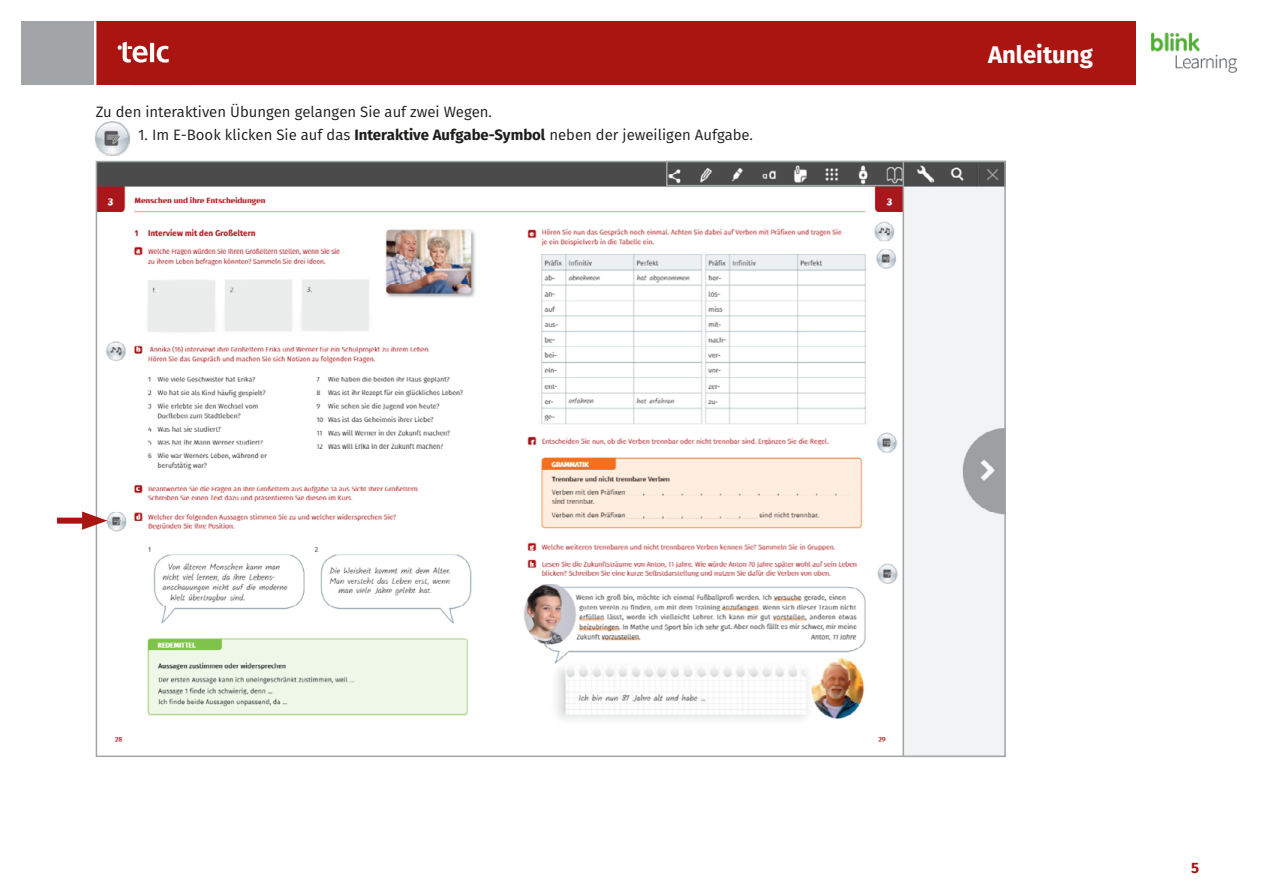
<style>
.page{position:relative;width:1263px;height:893px;background:#fff}
.page>*{position:absolute;margin:0;border:0;box-sizing:border-box;transform-origin:0 0}
.t1{font:700 24px "Fira Sans";color:#fff}
.Grundschrift{font:15px "Fira Sans";color:#1d1d1b}
.t2{font:700 15px "Fira Sans";color:#aa1411}
.s1{font-weight:700}
</style>
<div class="page">
<div style="left:95px;top:21px;width:1040px;height:64px;background:#aa1411"></div>
<svg style="left:117px;top:41px;width:52px;height:22px"></svg>
<img style="left:1151px;top:32px;width:86px;height:41px">
<div style="left:21px;top:21px;width:73px;height:64px;background:#a1a5a7"></div>
<hr style="left:95px;top:21px;width:1px;height:64px;background:#fff">
<img style="left:96px;top:121px;width:34px;height:34px">
<img style="left:99px;top:164px;width:803px;height:578px">
<img style="left:669px;top:164px;width:233px;height:19px">
<div style="left:666px;top:161px;width:340px;height:25px;border:2px solid #a1a5a7"></div>
<img style="left:905px;top:164px;width:98px;height:590px">
<div style="left:902px;top:161px;width:104px;height:596px;border:2px solid #a1a5a7"></div>
<div style="left:57px;top:518px;width:35px;height:6px;background:#aa1411"></div>
<svg style="left:82px;top:511px;width:25px;height:19px"></svg>
<p class="Grundschrift" style="left:96px;top:100px;width:396px">Zu den interaktiven Übungen gelangen Sie auf zwei Wegen.</p>
<p class="Grundschrift" style="left:138px;top:124px;width:615px">1. Im E-Book klicken Sie auf das <span class="s1">Interaktive Aufgabe-Symbol</span> neben der jeweiligen Aufgabe.</p>
<h1 class="t1" style="left:988px;top:34px;width:106px">Anleitung</h1>
<p class="t2" style="left:1191px;top:855px;width:10px">5</p>
</div>
